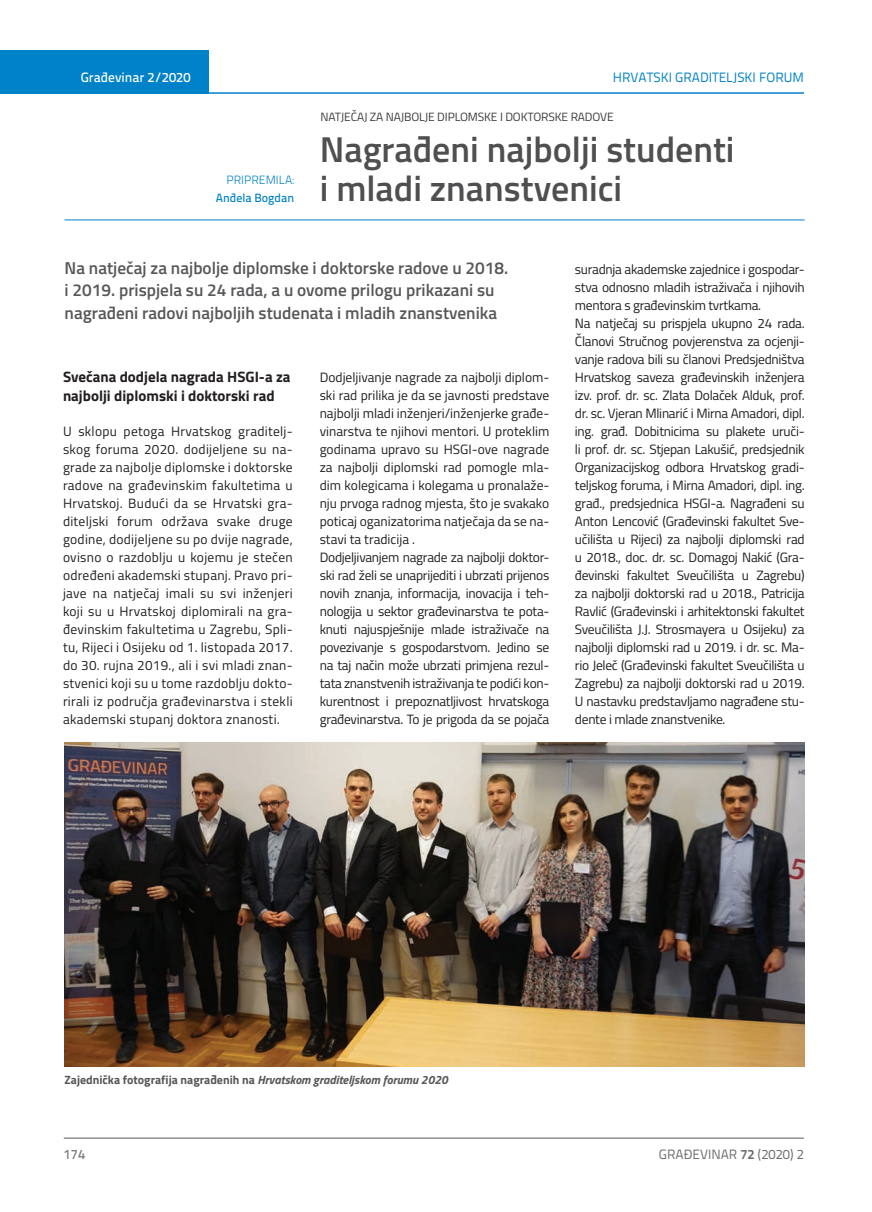
<style>
.page{position:relative;width:872px;height:1212px;background:#fff}
.page>*{position:absolute;margin:0;border:0;box-sizing:border-box;transform-origin:0 0}
.t1{font:600 36px/39px "Titillium";color:#4f4f51}
.t2{font:600 17.25px/22.5px "Titillium";color:#57585a}
.t3{font:700 15px/19.5px "Titillium";color:#231f20}
.t4{font:13.5px/18px "Titillium";letter-spacing:-.02em;color:#231f20}
.t5{font:13.5px "Titillium Text 22 L";color:#0082c8}
.t6{font:13.5px "Titillium Text 22 L";color:#6c6d70}
.t7{font:500 13.5px "Titillium Text 22 L";color:#fff}
.t8{font:500 13.5px "Titillium Text 22 L";color:#787a7d}
.t9{font:700 12px "Titillium";color:#57585a}
.t10{font:12px "Titillium";letter-spacing:-.01em;color:#3e3e3f}
.t11{font:500 12px "Titillium Text 22 L";color:#0082c8}
.t12{font:300 12px "Titillium Text 22 L";color:#0082c8}
.s1{font-style:italic}
.s2{font-weight:700}
</style>
<div class="page">
<div style="left:0;top:50px;width:208px;height:44px;background:#0082c8"></div>
<hr style="left:0;top:92px;width:804px;height:2px;background:#0082c8">
<hr style="left:64px;top:1138px;width:740px;height:1px;background:#57585a">
<hr style="left:65px;top:220px;width:739px;height:1px;background:#0082c8">
<img style="left:65px;top:742px;width:739px;height:324px">
<p class="t7" style="left:81px;top:67px;width:111px">Građevinar 2/2020</p>
<p class="t5" style="left:613px;top:68px;width:192px">HRVATSKI GRADITELJSKI FORUM</p>
<p class="t12" style="left:226px;top:171px;width:69px">PRIPREMILA:</p>
<p class="t11" style="left:216px;top:188px;width:80px">Anđela Bogdan</p>
<p class="t10" style="left:320px;top:108px;width:295px">NATJEČAJ ZA NAJBOLJE DIPLOMSKE I DOKTORSKE RADOVE</p>
<h1 class="t1" style="left:320px;top:128px;width:416px">Nagrađeni najbolji studenti i mladi znanstvenici</h1>
<p class="t2" style="left:65px;top:256px;width:445px">Na natječaj za najbolje diplomske i doktorske radove u 2018. i 2019. prispjela su 24 rada, a u ovome prilogu prikazani su nagrađeni radovi najboljih studenata i mladih znanstvenika</p>
<p class="t3" style="left:63px;top:366px;width:229px">Svečana dodjela nagrada HSGI-a za najbolji diplomski i doktorski rad</p>
<p class="t4" style="left:63px;top:421px;width:231px;text-align:justify">U sklopu petoga Hrvatskog graditelj&shy;skog foruma 2020. dodijeljene su na&shy;grade za najbolje diplomske i doktorske radove na građevinskim fakultetima u Hrvatskoj. Budući da se Hrvatski gra&shy;diteljski forum održava svake druge godine, dodijeljene su po dvije nagrade, ovisno o razdoblju u kojemu je stečen određeni akademski stupanj. Pravo pri&shy;jave na natječaj imali su svi inženjeri koji su u Hrvatskoj diplomirali na gra&shy;đevinskim fakultetima u Zagrebu, Spli&shy;tu, Rijeci i Osijeku od 1. listopada 2017. do 30. rujna 2019., ali i svi mladi znan&shy;stvenici koji su u tome razdoblju dokto&shy;rirali iz područja građevinarstva i stekli akademski stupanj doktora znanosti.</p>
<p class="t4" style="left:320px;top:367px;width:231px">Dodjeljivanje nagrade za najbolji diplom&shy;ski rad prilika je da se javnosti predstave najbolji mladi inženjeri/inženjerke građe&shy;vinarstva te njihovi mentori. U proteklim godinama upravo su HSGI-ove nagrade za najbolji diplomski rad pomogle mla&shy;dim kolegicama i kolegama u pronalaže&shy;nju prvoga radnog mjesta, što je svakako poticaj oganizatorima natječaja da se na&shy;stavi ta tradicija .<br>Dodjeljivanjem nagrade za najbolji doktor&shy;ski rad želi se unaprijediti i ubrzati prijenos novih znanja, informacija, inovacija i teh&shy;nologija u sektor građevinarstva te pota&shy;knuti najuspješnije mlade istraživače na povezivanje s gospodarstvom. Jedino se na taj način može ubrzati primjena rezul&shy;tata znanstvenih istraživanja te podići kon&shy;kurentnost i prepoznatljivost hrvatskoga građevinarstva. To je prigoda da se pojača</p>
<p class="t4" style="left:575px;top:259px;width:231px">suradnja akademske zajednice i gospodar&shy;stva odnosno mladih istraživača i njihovih mentora s građevinskim tvrtkama.<br>Na natječaj su prispjela ukupno 24 rada.<br>Članovi Stručnog povjerenstva za ocjenji&shy;vanje radova bili su članovi Predsjedništva Hrvatskog saveza građevinskih inženjera izv. prof. dr. sc. Zlata Dolaček Alduk, prof. dr. sc. Vjeran Mlinarić i Mirna Amadori, dipl. ing. građ. Dobitnicima su plakete uruči&shy;li prof. dr. sc. Stjepan Lakušić, predsjednik Organizacijskog odbora Hrvatskog gradi&shy;teljskog foruma, i Mirna Amadori, dipl. ing. građ., predsjednica HSGI-a. Nagrađeni su Anton Lencović (Građevinski fakultet Sve&shy;učilišta u Rijeci) za najbolji diplomski rad u 2018., doc. dr. sc. Domagoj Nakić (Gra&shy;đevinski fakultet Sveučilišta u Zagrebu) za najbolji doktorski rad u 2018., Patricija Ravlić (Građevinski i arhitektonski fakultet Sveučilišta J.J. Strosmayera u Osijeku) za najbolji diplomski rad u 2019. i dr. sc. Ma&shy;rio Jeleč (Građevinski fakultet Sveučilišta u Zagrebu) za najbolji doktorski rad u 2019.<br>U nastavku predstavljamo nagrađene stu&shy;dente i mlade znanstvenike.</p>
<p class="t9" style="left:65px;top:1071px;width:385px">Zajednička fotografija nagrađenih na <span class="s1">Hrvatskom graditeljskom forumu 2020</span></p>
<p class="t8" style="left:64px;top:1144px;width:23px">174</p>
<p class="t6" style="left:659px;top:1144px;width:146px">GRAĐEVINAR <span class="s2">72</span> (2020) 2</p>
</div>
